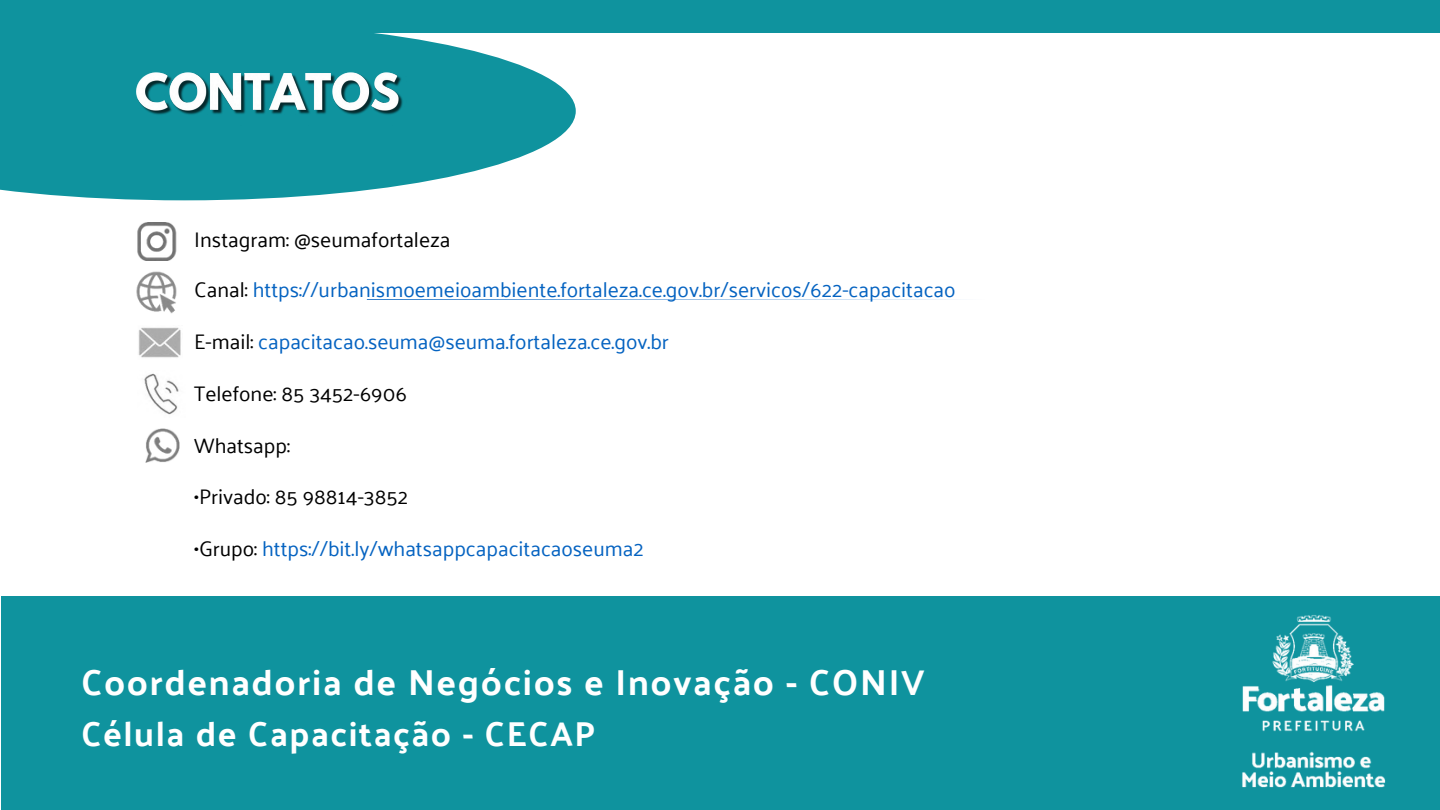
<style>
.page{position:relative;width:1440px;height:810px;background:#fff}
.page>*{position:absolute;margin:0;border:0;box-sizing:border-box;transform-origin:0 0}
.t1{font:700 36px "Palanquin";letter-spacing:.045em;color:#fff}
.t2{font:700 34.5px "Palanquin";letter-spacing:.045em;color:#fff}
.t3{font:21.15px "Palanquin";color:#000}
.t4{font:21px "Palanquin";color:#0563c1}
.t5{font:21px "Palanquin";color:#000}
.s1{color:#000}
</style>
<div class="page">
<div style="left:1px;top:596px;width:1439px;height:214px;background:#0f939e"></div>
<svg style="left:367px;top:299px;width:588px;height:1px"></svg>
<img style="left:145px;top:429px;width:34px;height:33px">
<img style="left:137px;top:223px;width:40px;height:38px">
<img style="left:136px;top:271px;width:41px;height:43px">
<img style="left:138px;top:327px;width:43px;height:31px">
<img style="left:144px;top:373px;width:35px;height:42px">
<img style="left:1242px;top:615px;width:144px;height:173px">
<div style="left:0;top:0;width:1440px;height:32px;background:#0f939e"></div>
<svg style="left:0;top:32px;width:576px;height:168px;background:#33a3ac"></svg>
<img style="left:136px;top:70px;width:270px;height:56px">
<p class="t3" style="left:194px;top:228px;width:258px">Instagram: @seumafortaleza</p>
<p class="t4" style="left:194px;top:278px;width:763px"><span class="s1">Canal:</span> https://urbanismoemeioambiente.fortaleza.ce.gov.br/servicos/622-capacitacao</p>
<p class="t4" style="left:194px;top:330px;width:476px"><span class="s1">E-mail:</span> capacitacao.seuma@seuma.fortaleza.ce.gov.br</p>
<p class="t5" style="left:194px;top:381px;width:214px">Telefone: 85 3452-6906</p>
<p class="t5" style="left:194px;top:433px;width:97px">Whatsapp:</p>
<p class="t5" style="left:194px;top:485px;width:215px">•Privado: 85 98814-3852</p>
<p class="t4" style="left:194px;top:537px;width:451px"><span class="s1">•Grupo:</span> https://bit.ly/whatsappcapacitacaoseuma2</p>
<p class="t1" style="left:81px;top:662px;width:845px">Coordenadoria de Negócios e Inovação - CONIV</p>
<p class="t2" style="left:81px;top:714px;width:516px">Célula de Capacitação - CECAP</p>
</div>
